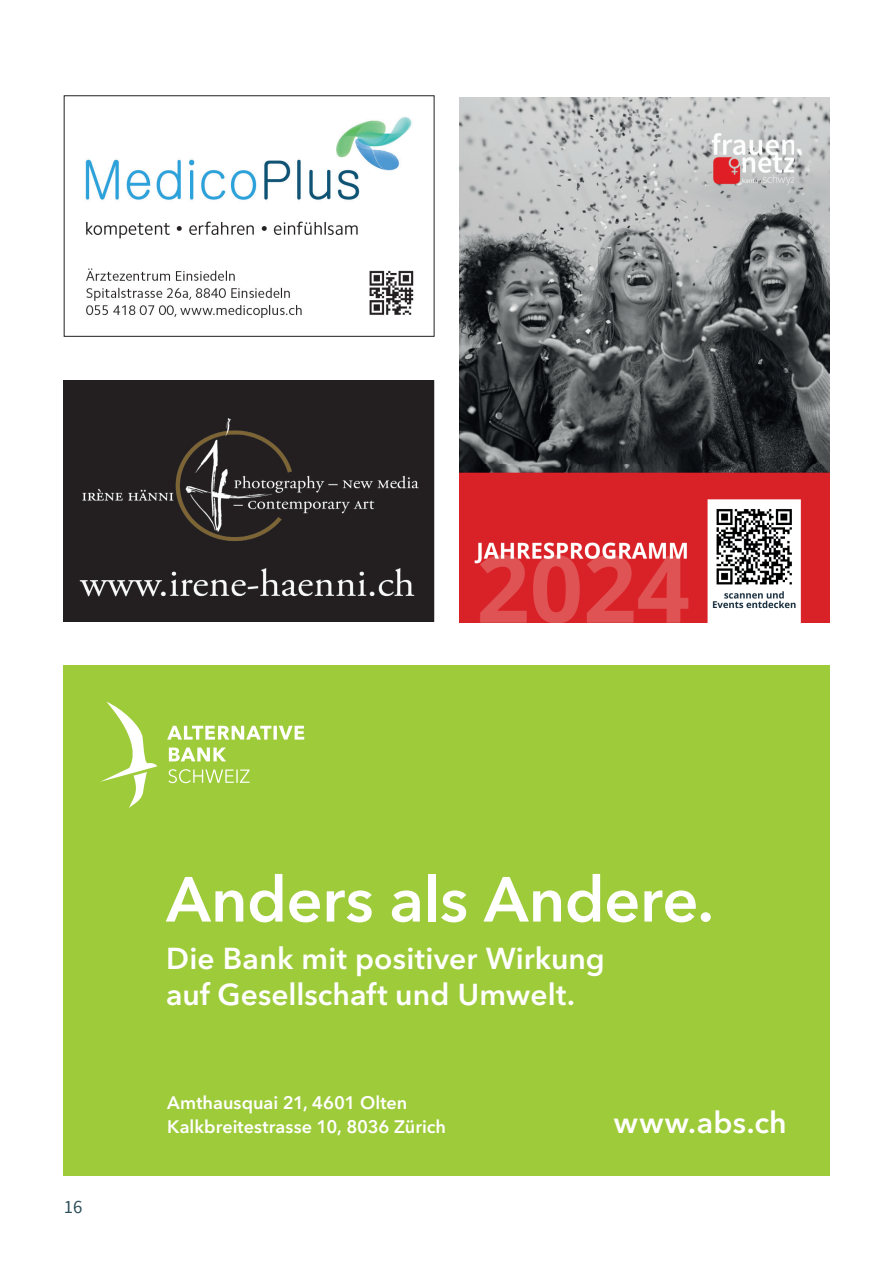
<style>
.page{position:relative;width:893px;height:1263px;background:#fff}
.page>*{position:absolute;margin:0;border:0;box-sizing:border-box;transform-origin:0 0}
.t1{font:600 63px "Avenir Next LT Pro";letter-spacing:-.005em;color:#fff}
.t2{font:600 30px/36px "Avenir Next LT Pro";letter-spacing:.005em;color:#fff}
.t3{font:18.75px "Source Sans Pro";color:#2e4f5b}
.t4{font:600 18px/24px "Avenir Next LT Pro";color:#fff}
</style>
<div class="page">
<img style="left:66px;top:383px;width:366px;height:236px">
<div style="left:64px;top:381px;width:370px;height:240px;border:1px solid #231f20"></div>
<img style="left:85px;top:117px;width:329px;height:201px">
<img style="left:459px;top:98px;width:370px;height:524px">
<div style="left:64px;top:666px;width:765px;height:510px;background:#9ecb3a"></div>
<svg style="left:100px;top:702px;width:57px;height:106px"></svg>
<svg style="left:168px;top:769px;width:82px;height:14px"></svg>
<svg style="left:169px;top:747px;width:57px;height:14px"></svg>
<svg style="left:167px;top:726px;width:137px;height:14px"></svg>
<p class="t3" style="left:64px;top:1195px;width:20px">16</p>
<h1 class="t1" style="left:166px;top:861px;width:549px">Anders als Andere.</h1>
<p class="t2" style="left:166px;top:940px;width:440px">Die Bank mit positiver Wirkung auf Gesellschaft und Umwelt.</p>
<p class="t4" style="left:167px;top:1091px;width:280px">Amthausquai 21, 4601 Olten<br>Kalkbreitestrasse 10, 8036 Zürich</p>
<p class="t2" style="left:614px;top:1104px;width:175px">www.abs.ch</p>
</div>
